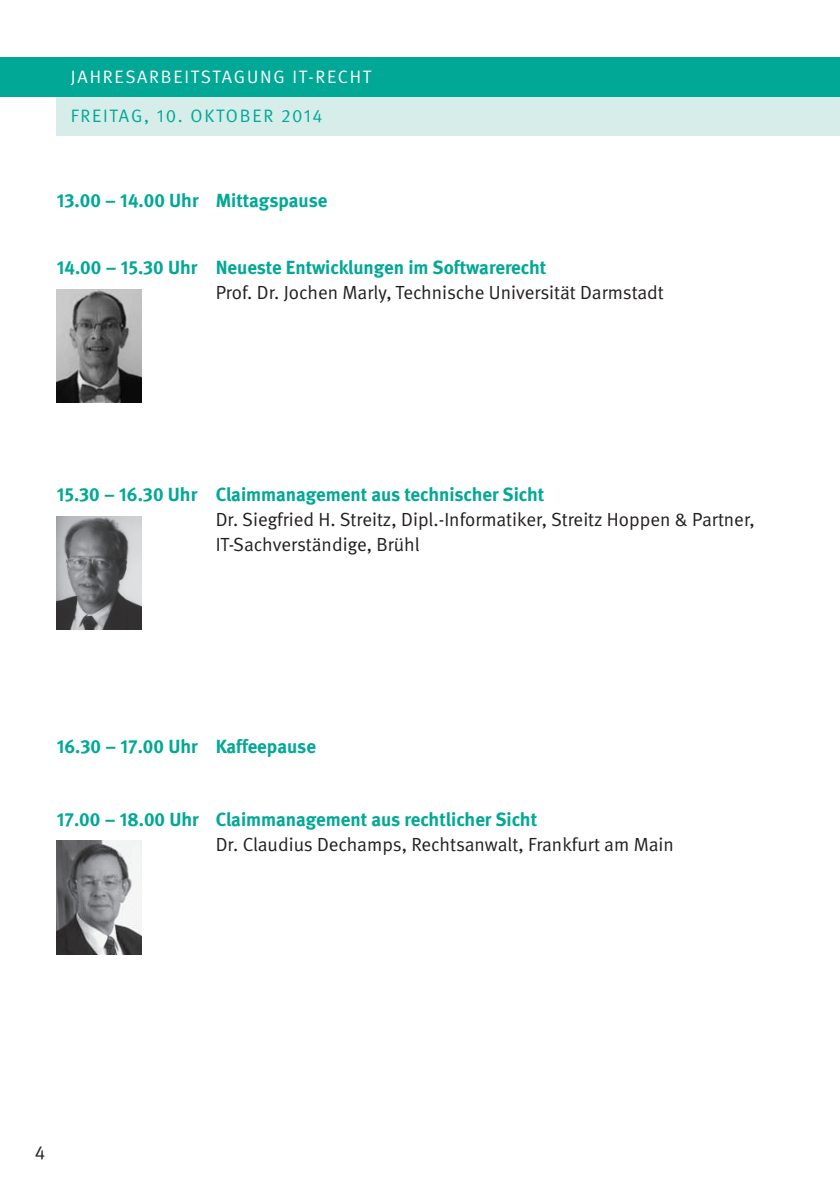
<style>
.page{position:relative;width:840px;height:1191px;background:#fff}
.page>*{position:absolute;margin:0;border:0;box-sizing:border-box;transform-origin:0 0}
.t1{font:700 19px "Meta";color:#00a895}
.t2{font:19px/25px "Meta Normal";color:#231f20}
.t3{font:19px "Meta Normal Expert";color:#231f20}
.t4{font:18px "Meta Normal";letter-spacing:.1em;color:#fff}
.t5{font:18px "Meta Normal";letter-spacing:.1em;color:#00a895}
.s1{font-family:"Meta Normal Expert"}
.s2{font-family:"Meta Bold Expert";font-weight:400}
</style>
<div class="page">
<div style="left:57px;top:96px;width:782px;height:40px;background:#d6edea"></div>
<img style="left:57px;top:289px;width:85px;height:114px">
<img style="left:57px;top:516px;width:85px;height:113px">
<img style="left:57px;top:840px;width:85px;height:114px">
<div style="left:0;top:57px;width:839px;height:39px;background:#00a895"></div>
<p class="t4" style="left:71px;top:66px;width:301px">JAHRESARBEITSTAGUNG IT-RECHT</p>
<p class="t5" style="left:71px;top:106px;width:253px">FREITAG, <span class="s1">10</span>. OKTOBER <span class="s1">2014</span></p>
<p class="t1" style="left:57px;top:190px;width:272px"><span class="s2">13</span>.<span class="s2">00</span> – <span class="s2">14</span>.<span class="s2">00</span> Uhr Mittagspause</p>
<p class="t1" style="left:57px;top:257px;width:491px"><span class="s2">14</span>.<span class="s2">00</span> – <span class="s2">15</span>.<span class="s2">30</span> Uhr Neueste Entwicklungen im Softwarerecht</p>
<p class="t2" style="left:215px;top:280px;width:449px">Prof. Dr. Jochen Marly, Technische Universität Darmstadt</p>
<p class="t1" style="left:57px;top:483px;width:489px"><span class="s2">15</span>.<span class="s2">30</span> – <span class="s2">16</span>.<span class="s2">30</span> Uhr Claimmanagement aus technischer Sicht</p>
<p class="t2" style="left:215px;top:507px;width:540px">Dr. Siegfried H. Streitz, Dipl.-Informatiker, Streitz Hoppen &amp; Partner,<br>IT-Sachverständige, Brühl</p>
<p class="t1" style="left:57px;top:735px;width:260px"><span class="s2">16</span>.<span class="s2">30</span> – <span class="s2">17</span>.<span class="s2">00</span> Uhr Kaffeepause</p>
<p class="t1" style="left:57px;top:808px;width:481px"><span class="s2">17</span>.<span class="s2">00</span> – <span class="s2">18</span>.<span class="s2">00</span> Uhr Claimmanagement aus rechtlicher Sicht</p>
<p class="t2" style="left:215px;top:831px;width:459px">Dr. Claudius Dechamps, Rechtsanwalt, Frankfurt am Main</p>
<p class="t3" style="left:35px;top:1142px;width:12px">4</p>
</div>
